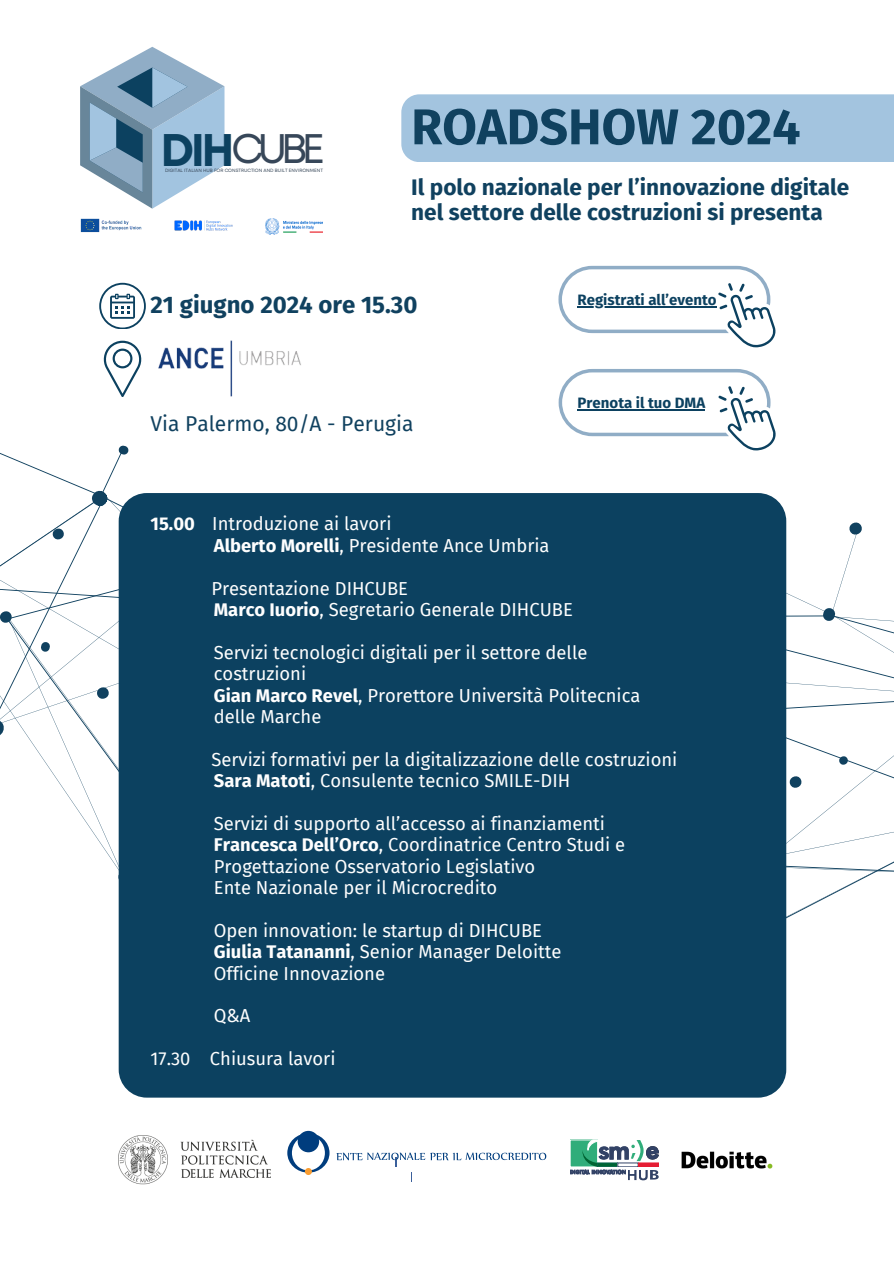
<style>
.page{position:relative;width:894px;height:1264px;background:#fff}
.page>*{position:absolute;margin:0;border:0;box-sizing:border-box;transform-origin:0 0}
.t1{font:700 50.25px "Fira Sans";color:#10415f}
.t2{font:41.25px "Mont";color:#374759}
.t3{font:700 24px "Fira Sans";color:#10415f}
.t4{font:700 22.65px/24.8px "Fira Sans";color:#10415f}
.t5{font:21px "Fira Sans";color:#10415f}
.t6{font:18.3px/21.3px "Fira Sans";color:#fefefe}
.t7{font:700 15px "Fira Sans";color:#0c4160}
.t8{font:4.65px "Mont";color:#374759}
.s1{font-weight:700;font-size:45.6px;color:#0c4160}
.s2{font-weight:700}
</style>
<div class="page">
<svg style="left:0;top:445px;width:142px;height:441px"></svg>
<svg style="left:763px;top:493px;width:130px;height:379px"></svg>
<svg style="left:80px;top:47px;width:144px;height:162px"></svg>
<div style="left:119px;top:493px;width:667px;height:604px;background:#0c4160;border-radius:28px"></div>
<div style="left:401px;top:94px;width:492px;height:68px;background:#a3c4df"></div>
<img style="left:80px;top:219px;width:62px;height:13px">
<img style="left:265px;top:219px;width:58px;height:16px">
<img style="left:174px;top:220px;width:59px;height:10px">
<svg style="left:103px;top:341px;width:39px;height:56px"></svg>
<svg style="left:99px;top:283px;width:46px;height:46px"></svg>
<svg style="left:558px;top:266px;width:217px;height:81px"></svg>
<svg style="left:558px;top:369px;width:217px;height:81px"></svg>
<img style="left:158px;top:340px;width:143px;height:57px">
<hr style="left:577px;top:306px;width:139px;height:1px;background:#0c4160">
<hr style="left:577px;top:409px;width:128px;height:1px;background:#0c4160">
<img style="left:681px;top:1151px;width:92px;height:18px">
<img style="left:119px;top:1135px;width:151px;height:50px">
<svg style="left:570px;top:1139px;width:88px;height:41px"></svg>
<svg style="left:297px;top:1130px;width:22px;height:22px"></svg>
<svg style="left:287px;top:1133px;width:42px;height:39px"></svg>
<svg style="left:305px;top:1167px;width:7px;height:7px"></svg>
<svg style="left:336px;top:1152px;width:210px;height:14px"></svg>
<h2 class="t2" style="left:160px;top:133px;width:165px"><span class="s1">DIH</span>CUBE</h2>
<p class="t8" style="left:165px;top:169px;width:159px">DIGITAL ITALIAN HUB FOR CONSTRUCTION AND BUILT ENVIRONMENT</p>
<p class="t1" style="left:411px;top:97px;width:391px">ROADSHOW 2024</p>
<p class="t4" style="left:411px;top:175px;width:439px">Il polo nazionale per l’innovazione digitale nel settore delle costruzioni si presenta</p>
<p class="t3" style="left:150px;top:291px;width:268px">21 giugno 2024 ore 15.30</p>
<h5 class="t7" style="left:577px;top:291px;width:141px">Registrati all’evento</h5>
<p class="t5" style="left:150px;top:411px;width:264px">Via Palermo, 80/A - Perugia</p>
<h5 class="t7" style="left:577px;top:394px;width:129px">Prenota il tuo DMA</h5>
<p class="t6" style="left:214px;top:513px;width:337px;text-indent:-63px"><span class="s2">15.00</span> Introduzione ai lavori<br><span class="s2">Alberto Morelli</span>, Presidente Ance Umbria</p>
<p class="t6" style="left:211px;top:578px;width:362px">Presentazione DIHCUBE<br><span class="s2">Marco Iuorio</span>, Segretario Generale DIHCUBE</p>
<p class="t6" style="left:214px;top:642px;width:428px">Servizi tecnologici digitali per il settore delle costruzioni<br><span class="s2">Gian Marco Revel</span>, Prorettore Università Politecnica delle Marche</p>
<p class="t6" style="left:211px;top:749px;width:467px">Servizi formativi per la digitalizzazione delle costruzioni<br><span class="s2">Sara Matoti</span>, Consulente tecnico SMILE-DIH</p>
<p class="t6" style="left:214px;top:813px;width:392px">Servizi di supporto all’accesso ai finanziamenti</p>
<p class="t6" style="left:214px;top:834px;width:413px"><span class="s2">Francesca Dell’Orco</span>, Coordinatrice Centro Studi e<br>Progettazione Osservatorio Legislativo<br>Ente Nazionale per il Microcredito</p>
<h1 class="t6" style="left:214px;top:920px;width:349px">Open innovation: le startup di DIHCUBE<br><span class="s2">Giulia Tatananni</span>, Senior Manager Deloitte</h1>
<h2 class="t6" style="left:214px;top:962px;width:173px">Officine Innovazione</h2>
<h2 class="t6" style="left:214px;top:1005px;width:38px">Q&amp;A</h2>
<h2 class="t6" style="left:150px;top:1048px;width:41px">17.30</h2>
<p class="t6" style="left:210px;top:1048px;width:127px">Chiusura lavori</p>
</div>
